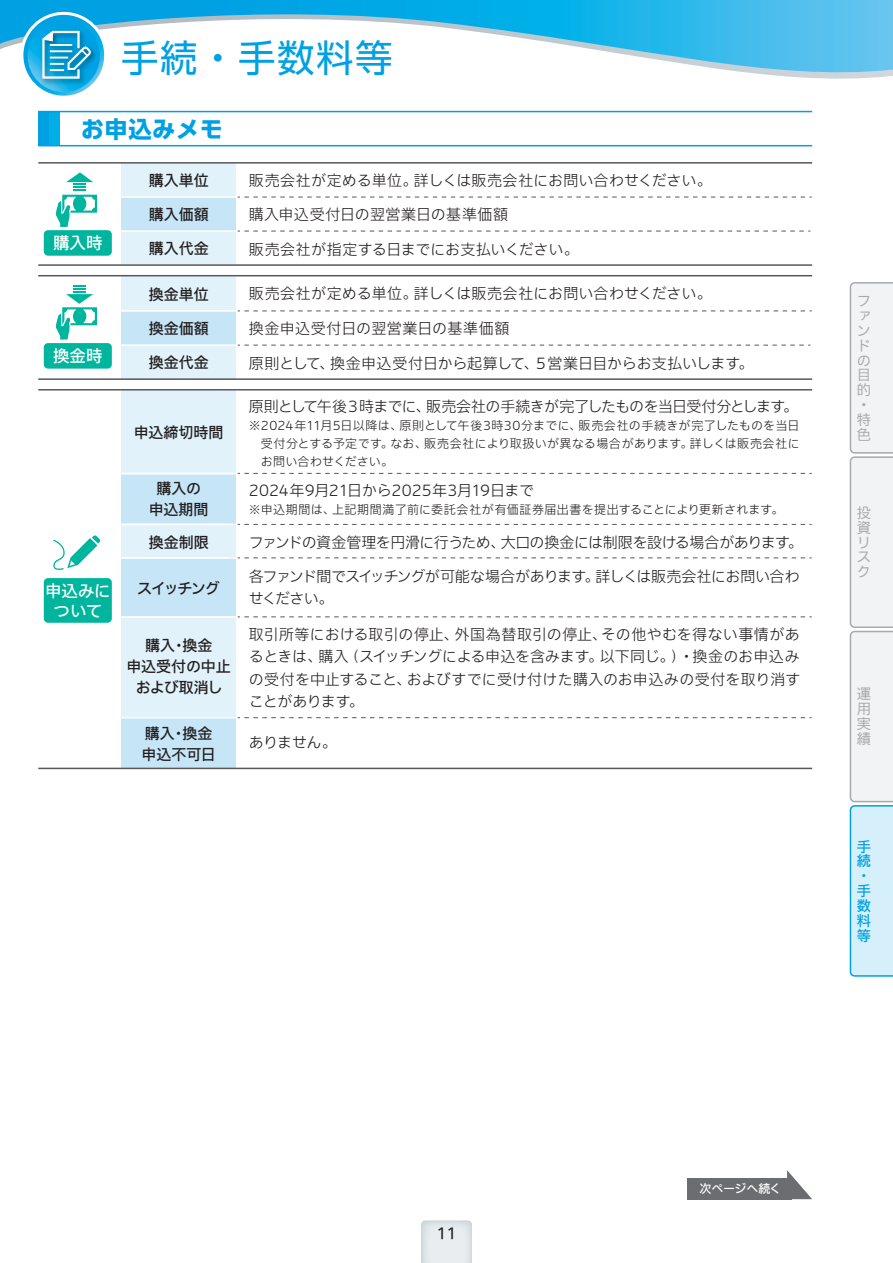
<style>
.page{position:relative;width:893px;height:1263px;background:#fff}
.page>*{position:absolute;margin:0;border:0;box-sizing:border-box;transform-origin:0 0}
.t1{font:37.5px "UD Shin Go Pro";letter-spacing:.04em;color:#00a1e3}
.t2{font:700 23.25px "UD Shin Go Pro";letter-spacing:.025em;color:#00a1e3}
.t3{font:500 16.5px/19.5px "Iwa UCDA Goth Std";color:#fff;text-align:center}
.t4{font:300 15px/22.5px "Iwa UCDA Goth Std";letter-spacing:-.015em;color:#231f20;text-align:justify}
.t5{font:500 15px/21px "Iwa UCDA Goth Std";color:#231f20;text-align:center}
.t6{font:300 15px "Iwa UCDA Goth Std";letter-spacing:.005em;color:#231f20}
.t7{font:300 15px/22.5px "Iwa UCDA Goth Std";letter-spacing:-.05em;color:#231f20}
.t8{font:300 15px "Iwa UCDA Goth Std";letter-spacing:-.045em;color:#231f20}
.t9{font:300 15px "Iwa UCDA Goth Std";letter-spacing:.02em;color:#231f20}
.t10{font:300 15px "Iwa UCDA Goth Std";letter-spacing:.025em;color:#231f20}
.t11{font:100 14.25px/14.9px "Iwa UCDA Goth Std";color:#a8a9ad}
.t12{font:500 14.25px/14.9px "Iwa UCDA Goth Std";color:#00a1e3}
.t13{font:300 12px/18px "Iwa UCDA Goth Std";letter-spacing:.03em;color:#231f20;text-align:justify}
.t14{font:500 12px "Iwa UCDA Goth Std";letter-spacing:-.015em;color:#fff}
</style>
<div class="page">
<svg style="left:421px;top:1220px;width:51px;height:43px;background:#e4e8eb"></svg>
<div style="left:38px;top:112px;width:11px;height:34px;background:#00a1e3"></div>
<div style="left:49px;top:112px;width:11px;height:34px;background:#00aee8"></div>
<hr style="left:38px;top:111px;width:774px;height:1px;background:#00a1e3">
<hr style="left:38px;top:145px;width:774px;height:1px;background:#00a1e3">
<div style="left:121px;top:524px;width:115px;height:34px;background:#e1f2fb"></div>
<div style="left:121px;top:617px;width:115px;height:101px;background:#e1f2fb"></div>
<div style="left:121px;top:718px;width:115px;height:51px;background:#c6e6f8"></div>
<div style="left:121px;top:473px;width:115px;height:51px;background:#c6e6f8"></div>
<div style="left:121px;top:390px;width:115px;height:84px;background:#e1f2fb"></div>
<hr style="left:38px;top:389px;width:774px;height:1px;background:#57585a">
<svg style="left:238px;top:473px;width:574px;height:1px"></svg>
<hr style="left:121px;top:473px;width:115px;height:1px;background:#fff">
<svg style="left:238px;top:616px;width:574px;height:1px"></svg>
<svg style="left:238px;top:717px;width:574px;height:1px"></svg>
<hr style="left:121px;top:717px;width:115px;height:1px;background:#fff">
<svg style="left:238px;top:524px;width:574px;height:1px"></svg>
<hr style="left:121px;top:524px;width:115px;height:1px;background:#fff">
<div style="left:121px;top:557px;width:115px;height:60px;background:#c6e6f8"></div>
<svg style="left:238px;top:557px;width:574px;height:1px"></svg>
<hr style="left:121px;top:557px;width:115px;height:2px;background:#fff">
<hr style="left:121px;top:616px;width:115px;height:2px;background:#fff">
<hr style="left:38px;top:768px;width:774px;height:1px;background:#57585a">
<div style="left:121px;top:163px;width:115px;height:34px;background:#e1f2fb"></div>
<div style="left:121px;top:197px;width:115px;height:34px;background:#c6e6f8"></div>
<div style="left:121px;top:231px;width:115px;height:34px;background:#e1f2fb"></div>
<hr style="left:38px;top:162px;width:774px;height:2px;background:#57585a">
<svg style="left:238px;top:197px;width:574px;height:1px"></svg>
<svg style="left:238px;top:231px;width:572px;height:1px"></svg>
<hr style="left:121px;top:196px;width:115px;height:2px;background:#fff">
<hr style="left:121px;top:230px;width:115px;height:2px;background:#fff">
<hr style="left:38px;top:264px;width:774px;height:2px;background:#57585a">
<div style="left:121px;top:276px;width:115px;height:34px;background:#e1f2fb"></div>
<div style="left:121px;top:311px;width:115px;height:34px;background:#c6e6f8"></div>
<div style="left:121px;top:345px;width:115px;height:34px;background:#e1f2fb"></div>
<hr style="left:38px;top:275px;width:774px;height:1px;background:#57585a">
<svg style="left:238px;top:311px;width:574px;height:1px"></svg>
<svg style="left:238px;top:345px;width:572px;height:1px"></svg>
<hr style="left:121px;top:310px;width:115px;height:2px;background:#fff">
<hr style="left:121px;top:344px;width:115px;height:2px;background:#fff">
<hr style="left:38px;top:378px;width:774px;height:2px;background:#57585a">
<div style="left:687px;top:1178px;width:104px;height:21px;background:#6c6d70"></div>
<svg style="left:787px;top:1170px;width:25px;height:29px"></svg>
<svg style="left:648px;top:58px;width:245px;height:21px"></svg>
<div style="left:20px;top:12px;width:87px;height:87px;border:6px solid #fff;border-radius:50%"></div>
<svg style="left:23px;top:15px;width:81px;height:81px"></svg>
<svg style="left:28px;top:20px;width:72px;height:72px"></svg>
<svg style="left:0;top:0;width:893px;height:58px"></svg>
<img style="left:38px;top:27px;width:62px;height:60px">
<svg style="left:41px;top:30px;width:50px;height:50px;background:#44b0da"></svg>
<svg style="left:849px;top:282px;width:44px;height:695px"></svg>
<div style="left:44px;top:230px;width:68px;height:26px;background:#00b59d;border-radius:4px"></div>
<svg style="left:56px;top:172px;width:41px;height:55px"></svg>
<div style="left:44px;top:343px;width:68px;height:26px;background:#00b59d;border-radius:4px"></div>
<svg style="left:56px;top:285px;width:41px;height:54px"></svg>
<div style="left:44px;top:578px;width:68px;height:45px;background:#00b59d;border-radius:4px"></div>
<svg style="left:53px;top:535px;width:47px;height:35px"></svg>
<h1 class="t1" style="left:121px;top:28px;width:273px">手続・手数料等</h1>
<h2 class="t2" style="left:81px;top:110px;width:144px">お申込みメモ</h2>
<p class="t3" style="left:53px;top:232px;width:51px">購入時</p>
<p class="t3" style="left:53px;top:345px;width:51px">換金時</p>
<p class="t5" style="left:149px;top:169px;width:61px">購入単位</p>
<p class="t5" style="left:149px;top:203px;width:61px">購入価額</p>
<p class="t5" style="left:149px;top:237px;width:61px">購入代金</p>
<p class="t5" style="left:149px;top:282px;width:61px">換金単位</p>
<p class="t5" style="left:149px;top:316px;width:61px">換金価額</p>
<p class="t5" style="left:149px;top:351px;width:61px">換金代金</p>
<p class="t5" style="left:134px;top:421px;width:91px">申込締切時間</p>
<p class="t5" style="left:149px;top:476px;width:61px">購入の申込期間</p>
<p class="t6" style="left:249px;top:169px;width:464px">販売会社が定める単位。詳しくは販売会社にお問い合わせください。</p>
<p class="t9" style="left:249px;top:204px;width:261px">購入申込受付日の翌営業日の基準価額</p>
<p class="t4" style="left:249px;top:237px;width:331px">販売会社が指定する日までにお支払いください。</p>
<p class="t6" style="left:249px;top:283px;width:464px">販売会社が定める単位。詳しくは販売会社にお問い合わせください。</p>
<p class="t10" style="left:249px;top:317px;width:262px">換金申込受付日の翌営業日の基準価額</p>
<p class="t4" style="left:249px;top:351px;width:506px">原則として、換金申込受付日から起算して、５営業日目からお支払いします。</p>
<p class="t8" style="left:249px;top:396px;width:551px">原則として午後３時までに、販売会社の手続きが完了したものを当日受付分とします。</p>
<p class="t13" style="left:261px;top:416px;width:540px;text-indent:-12px">※2024年11月5日以降は、原則として午後3時30分までに、販売会社の手続きが完了したものを当日受付分とする予定です。なお、販売会社により取扱いが異なる場合があります。詳しくは販売会社にお問い合わせください。</p>
<p class="t4" style="left:249px;top:478px;width:287px">2024年9月21日から2025年3月19日まで</p>
<p class="t13" style="left:249px;top:500px;width:536px">※申込期間は、上記期間満了前に委託会社が有価証券届出書を提出することにより更新されます。</p>
<p class="t3" style="left:45px;top:580px;width:67px">申込みについて</p>
<p class="t5" style="left:149px;top:530px;width:61px">換金制限</p>
<p class="t4" style="left:249px;top:530px;width:555px">ファンドの資金管理を円滑に行うため、大口の換金には制限を設ける場合があります。</p>
<p class="t7" style="left:249px;top:564px;width:552px">各ファンド間でスイッチングが可能な場合があります。詳しくは販売会社にお問い合わせください。</p>
<p class="t5" style="left:137px;top:577px;width:84px">スイッチング</p>
<p class="t5" style="left:126px;top:634px;width:106px">購入・換金<br>申込受付の中止および取消し</p>
<p class="t5" style="left:142px;top:722px;width:76px;text-align:left">購入・換金申込不可日</p>
<p class="t4" style="left:249px;top:622px;width:553px">取引所等における取引の停止、外国為替取引の停止、その他やむを得ない事情があるときは、購入（スイッチングによる申込を含みます。以下同じ。）・換金のお申込みの受付を中止すること、およびすでに受け付けた購入のお申込みの受付を取り消すことがあります。</p>
<p class="t4" style="left:249px;top:730px;width:89px">ありません。</p>
<p class="t11" style="left:857px;top:292px;width:15px">ファンドの目的・特色</p>
<p class="t11" style="left:857px;top:504px;width:15px">投資リスク</p>
<p class="t11" style="left:857px;top:686px;width:15px;text-align:justify">運用実績</p>
<p class="t12" style="left:857px;top:838px;width:15px">手続・手数料等</p>
<p class="t5" style="left:436px;top:1221px;width:22px">11</p>
<p class="t14" style="left:699px;top:1179px;width:83px">次ページへ続く</p>
</div>
